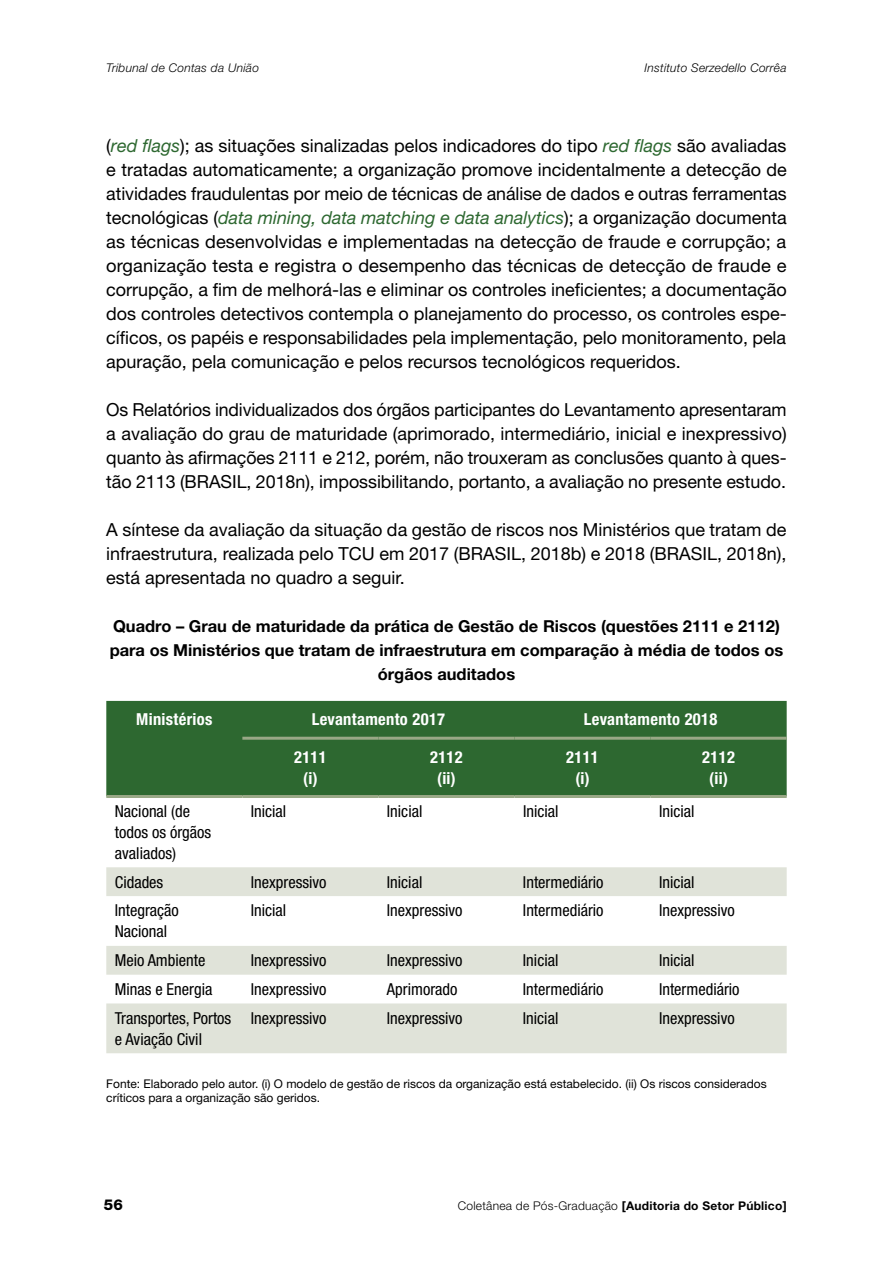
<style>
.page{position:relative;width:893px;height:1263px;background:#fff}
.page>*{position:absolute;margin:0;border:0;box-sizing:border-box;transform-origin:0 0}
.t1{font:18px/24px "Helvetica Neue LT Std";color:#000;text-align:justify}
.t2{font:condensed 16.5px/21px "Helvetica Neue LT Std";color:#000}
.t3{font:700 16.5px/24px "Helvetica Neue LT Std";color:#000;text-align:center}
.t4{font:700 condensed 16.5px/21px "Helvetica Neue LT Std";letter-spacing:.02em;color:#fff;text-align:center}
.t5{font:800 15px "Helvetica Neue LT Std";color:#000}
.t6{font:12px/14.4px "Helvetica Neue LT Std";color:#000}
.t7{font:700 12px "Helvetica Neue LT Std";letter-spacing:.02em;color:#000}
.t8{font:italic 300 12px "Helvetica Neue LT Std";letter-spacing:.02em;color:#000}
.s1{font-style:italic;color:#2d6830}
.s2{font-weight:300}
</style>
<div class="page">
<div style="left:106px;top:701px;width:681px;height:94px;background:#2d6830"></div>
<svg style="left:106px;top:867px;width:681px;height:186px;fill:#e0e3d9"></svg>
<hr style="left:242px;top:795px;width:136px;height:3px;background:#99a886">
<hr style="left:378px;top:795px;width:136px;height:3px;background:#99a886">
<hr style="left:514px;top:795px;width:137px;height:3px;background:#99a886">
<hr style="left:651px;top:795px;width:136px;height:3px;background:#99a886">
<hr style="left:514px;top:737px;width:137px;height:3px;background:#99a886">
<hr style="left:651px;top:737px;width:136px;height:3px;background:#99a886">
<hr style="left:242px;top:737px;width:136px;height:3px;background:#99a886">
<hr style="left:378px;top:737px;width:136px;height:3px;background:#99a886">
<hr style="left:106px;top:795px;width:136px;height:3px;background:#99a886">
<p class="t8" style="left:106px;top:61px;width:154px">Tribunal de Contas da União</p>
<p class="t8" style="left:645px;top:61px;width:144px">Instituto Serzedello Corrêa</p>
<p class="t1" style="left:106px;top:133px;width:682px">(<span class="s1">red flags</span>); as situações sinalizadas pelos indicadores do tipo <span class="s1">red flags</span> são avaliadas e tratadas automaticamente; a organização promove incidentalmente a detecção de atividades fraudulentas por meio de técnicas de análise de dados e outras ferramentas tecnológicas (<span class="s1">data mining, data matching e data analytics</span>); a organização documenta as técnicas desenvolvidas e implementadas na detecção de fraude e corrupção; a organização testa e registra o desempenho das técnicas de detecção de fraude e corrupção, a fim de melhorá-las e eliminar os controles ineficientes; a documentação dos controles detectivos contempla o planejamento do processo, os controles espe&shy;cíficos, os papéis e responsabilidades pela implementação, pelo monitoramento, pela apuração, pela comunicação e pelos recursos tecnológicos requeridos.</p>
<p class="t1" style="left:106px;top:397px;width:682px">Os Relatórios individualizados dos órgãos participantes do Levantamento apresentaram a avaliação do grau de maturidade (aprimorado, intermediário, inicial e inexpressivo) quanto às afirmações 2111 e 212, porém, não trouxeram as conclusões quanto à ques&shy;tão 2113 (BRASIL, 2018n), impossibilitando, portanto, a avaliação no presente estudo.</p>
<p class="t1" style="left:106px;top:517px;width:682px">A síntese da avaliação da situação da gestão de riscos nos Ministérios que tratam de infraestrutura, realizada pelo TCU em 2017 (BRASIL, 2018b) e 2018 (BRASIL, 2018n), está apresentada no quadro a seguir.</p>
<p class="t3" style="left:110px;top:613px;width:675px">Quadro – Grau de maturidade da prática de Gestão de Riscos (questões 2111 e 2112) para os Ministérios que tratam de infraestrutura em comparação à média de todos os órgãos auditados</p>
<p class="t4" style="left:136px;top:709px;width:78px">Ministérios</p>
<p class="t4" style="left:312px;top:709px;width:135px">Levantamento 2017</p>
<p class="t4" style="left:584px;top:709px;width:135px">Levantamento 2018</p>
<p class="t4" style="left:294px;top:746px;width:34px">2111 (i)</p>
<p class="t4" style="left:430px;top:746px;width:34px">2112 (ii)</p>
<p class="t4" style="left:566px;top:746px;width:34px">2111 (i)</p>
<p class="t4" style="left:702px;top:746px;width:34px">2112 (ii)</p>
<p class="t2" style="left:115px;top:800px;width:98px">Nacional (de todos os órgãos avaliados)</p>
<p class="t2" style="left:251px;top:800px;width:37px">Inicial</p>
<p class="t2" style="left:387px;top:800px;width:37px">Inicial</p>
<p class="t2" style="left:523px;top:800px;width:37px">Inicial</p>
<p class="t2" style="left:659px;top:800px;width:37px">Inicial</p>
<p class="t2" style="left:115px;top:871px;width:50px">Cidades</p>
<p class="t2" style="left:251px;top:871px;width:77px">Inexpressivo</p>
<p class="t2" style="left:387px;top:871px;width:37px">Inicial</p>
<p class="t2" style="left:523px;top:871px;width:82px">Intermediário</p>
<p class="t2" style="left:659px;top:871px;width:37px">Inicial</p>
<p class="t2" style="left:115px;top:900px;width:66px">Integração<br>Nacional</p>
<p class="t2" style="left:251px;top:900px;width:37px">Inicial</p>
<p class="t2" style="left:387px;top:900px;width:77px">Inexpressivo</p>
<p class="t2" style="left:523px;top:900px;width:82px">Intermediário</p>
<p class="t2" style="left:659px;top:900px;width:77px">Inexpressivo</p>
<p class="t2" style="left:115px;top:950px;width:92px">Meio Ambiente</p>
<p class="t2" style="left:251px;top:950px;width:77px">Inexpressivo</p>
<p class="t2" style="left:387px;top:950px;width:77px">Inexpressivo</p>
<p class="t2" style="left:523px;top:950px;width:37px">Inicial</p>
<p class="t2" style="left:659px;top:950px;width:37px">Inicial</p>
<p class="t2" style="left:115px;top:978px;width:99px">Minas e Energia</p>
<p class="t2" style="left:251px;top:978px;width:77px">Inexpressivo</p>
<p class="t2" style="left:387px;top:978px;width:72px">Aprimorado</p>
<p class="t2" style="left:523px;top:978px;width:82px">Intermediário</p>
<p class="t2" style="left:659px;top:978px;width:82px">Intermediário</p>
<p class="t2" style="left:115px;top:1007px;width:118px">Transportes, Portos e Aviação Civil</p>
<p class="t2" style="left:251px;top:1007px;width:77px">Inexpressivo</p>
<p class="t2" style="left:387px;top:1007px;width:77px">Inexpressivo</p>
<p class="t2" style="left:523px;top:1007px;width:37px">Inicial</p>
<p class="t2" style="left:659px;top:1007px;width:77px">Inexpressivo</p>
<p class="t6" style="left:106px;top:1076px;width:662px">Fonte: Elaborado pelo autor. (i) O modelo de gestão de riscos da organização está estabelecido. (ii) Os riscos considerados críticos para a organização são geridos.</p>
<p class="t5" style="left:104px;top:1195px;width:20px">56</p>
<p class="t7" style="left:458px;top:1198px;width:330px"><span class="s2">Coletânea de Pós-Graduação</span> [Auditoria do Setor Público]</p>
</div>
